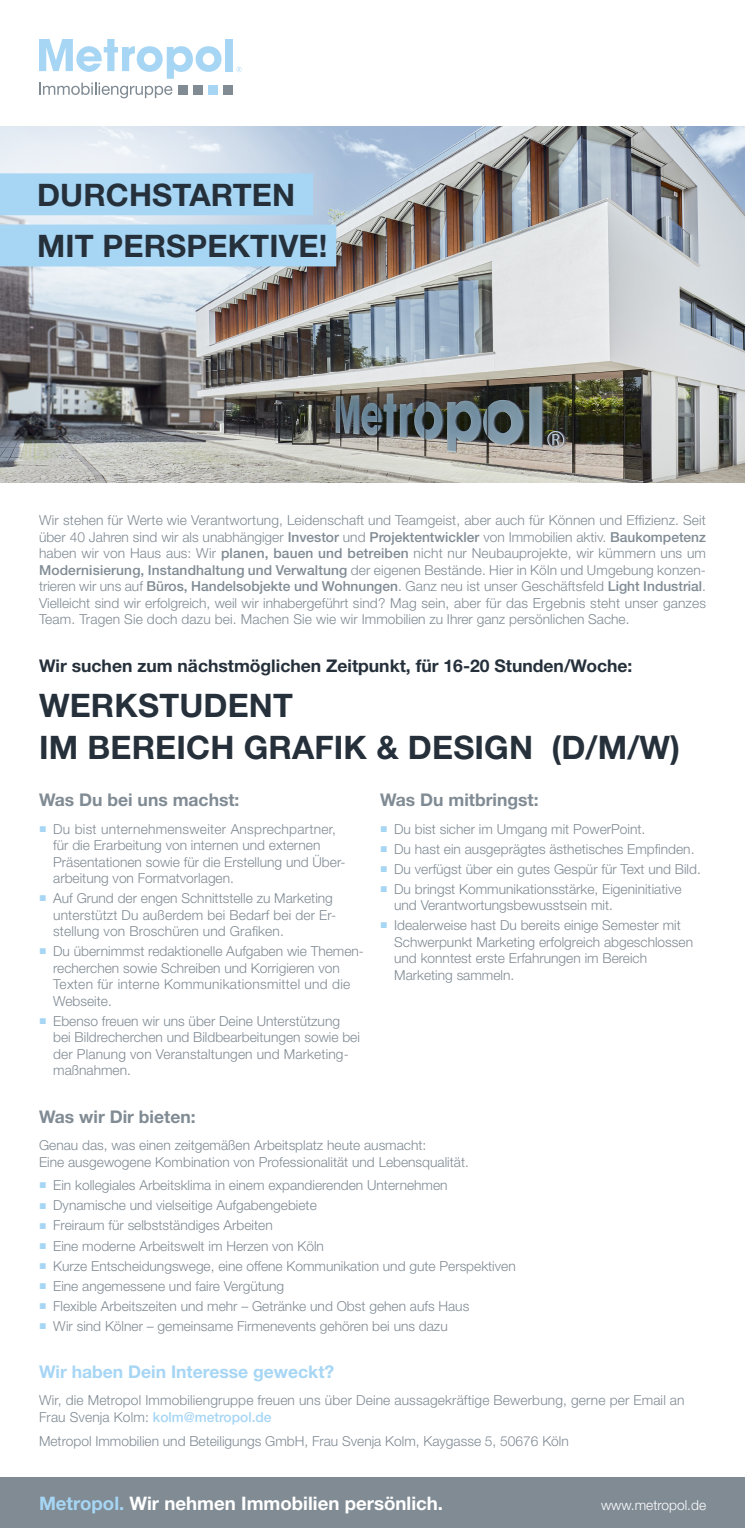
<style>
.page{position:relative;width:745px;height:1528px;background:#fff}
.page>*{position:absolute;margin:0;border:0;box-sizing:border-box;transform-origin:0 0}
.t1{font:700 32.38px/41.2px "Helvetica Neue";letter-spacing:.005em;color:#25303b}
.t2{font:700 31px/51.1px "Helvetica Neue";letter-spacing:.005em;color:#25303b}
.t3{font:700 18.62px "Helvetica Neue";color:#fff}
.t4{font:700 17.5px "Helvetica Neue";color:#25303b}
.t5{font:700 17.5px "Helvetica Neue";color:#808b94}
.t6{font:700 17.5px "Helvetica Neue";color:#a7d6f5}
.t7{font:300 13.75px/16.5px "Helvetica Neue";color:#808b94}
.t8{font:300 13.75px "Helvetica Neue";color:#fff}
.s1{font-weight:500}
.s2{font-family:"Arial";font-weight:400;font-size:12.5px;color:#a7d6f5}
.s3{font-weight:500;color:#a7d6f5}
.s4{color:#a7d6f5}
</style>
<div class="page">
<div style="left:0;top:1477px;width:744px;height:50px;background:#808b94"></div>
<img style="left:0;top:126px;width:744px;height:356px">
<svg style="left:0;top:59px;width:347px;height:236px"></svg>
<div style="left:0;top:173px;width:313px;height:42px;background:#a7d6f5"></div>
<div style="left:0;top:224px;width:336px;height:42px;background:#a7d6f5"></div>
<div style="left:223px;top:86px;width:9px;height:9px;background:#808b94"></div>
<div style="left:225px;top:39px;width:7px;height:32px;background:#a7d6f5"></div>
<svg style="left:39px;top:39px;width:182px;height:59px"></svg>
<svg style="left:236px;top:67px;width:5px;height:5px"></svg>
<h2 class="t2" style="left:37px;top:169px;width:291px">DURCHSTARTEN<br>MIT PERSPEKTIVE!</h2>
<p class="t7" style="left:39px;top:511px;width:668px;text-align:justify">Wir stehen für Werte wie Verantwortung, Leidenschaft und Teamgeist, aber auch für Können und Effizienz. Seit über 40 Jahren sind wir als unabhängiger <span class="s1">Investor</span> und <span class="s1">Projektentwickler</span> von Immobilien aktiv. <span class="s1">Baukompetenz </span>haben wir von Haus aus: Wir <span class="s1">planen, bauen und betreiben</span> nicht nur Neubauprojekte, wir kümmern uns um <span class="s1">Modernisierung, Instandhaltung und Verwaltung</span> der eigenen Bestände. Hier in Köln und Umgebung konzen&shy;trieren wir uns auf <span class="s1">Büros, Handelsobjekte und Wohnungen</span>. Ganz neu ist unser Geschäftsfeld <span class="s1">Light Industrial</span>.<br>Vielleicht sind wir erfolgreich, weil wir inhabergeführt sind? Mag sein, aber für das Ergebnis steht unser ganzes Team. Tragen Sie doch dazu bei. Machen Sie wie wir Immobilien zu Ihrer ganz persönlichen Sache.</p>
<p class="t4" style="left:39px;top:654px;width:594px">Wir suchen zum nächstmöglichen Zeitpunkt, für 16-20 Stunden/Woche:</p>
<h1 class="t1" style="left:39px;top:684px;width:642px">WERKSTUDENT<br>IM BEREICH GRAFIK &amp; DESIGN (D/M/W)</h1>
<p class="t5" style="left:39px;top:789px;width:202px">Was Du bei uns machst:</p>
<p class="t7" style="left:53px;top:820px;width:294px;text-indent:-14px"><span class="s2">■</span> Du bist unternehmensweiter Ansprechpartner, für die Erarbeitung von internen und externen Präsentationen sowie für die Erstellung und Über&shy;arbeitung von Formatvorlagen.</p>
<p class="t7" style="left:53px;top:889px;width:284px;text-indent:-14px"><span class="s2">■</span> Auf Grund der engen Schnittstelle zu Marketing unterstützt Du außerdem bei Bedarf bei der Er&shy;stellung von Broschüren und Grafiken.</p>
<p class="t7" style="left:53px;top:942px;width:312px;text-indent:-14px"><span class="s2">■</span> Du übernimmst redaktionelle Aufgaben wie Themen&shy;recherchen sowie Schreiben und Korrigieren von Texten für interne Kommunikationsmittel und die Webseite.</p>
<p class="t7" style="left:53px;top:1012px;width:308px;text-indent:-14px"><span class="s2">■</span> Ebenso freuen wir uns über Deine Unterstützung bei Bildrecherchen und Bildbearbeitungen sowie bei der Planung von Veranstaltungen und Marketing&shy;maßnahmen.</p>
<p class="t5" style="left:380px;top:789px;width:160px">Was Du mitbringst:</p>
<p class="t7" style="left:380px;top:820px;width:267px"><span class="s2">■</span> Du bist sicher im Umgang mit PowerPoint.</p>
<p class="t7" style="left:380px;top:840px;width:316px"><span class="s2">■</span> Du hast ein ausgeprägtes ästhetisches Empfinden.</p>
<p class="t7" style="left:380px;top:860px;width:322px"><span class="s2">■</span> Du verfügst über ein gutes Gespür für Text und Bild.</p>
<p class="t7" style="left:394px;top:880px;width:288px;text-indent:-14px"><span class="s2">■</span> Du bringst Kommunikationsstärke, Eigeninitiative und Verantwortungsbewusstsein mit.</p>
<p class="t7" style="left:394px;top:916px;width:300px;text-indent:-14px"><span class="s2">■</span> Idealerweise hast Du bereits einige Semester mit Schwerpunkt Marketing erfolgreich abgeschlossen und konntest erste Erfahrungen im Bereich Marketing sammeln.</p>
<p class="t5" style="left:39px;top:1105px;width:158px">Was wir Dir bieten:</p>
<p class="t7" style="left:39px;top:1136px;width:431px">Genau das, was einen zeitgemäßen Arbeitsplatz heute ausmacht:<br>Eine ausgewogene Kombination von Professionalität und Lebensqualität.</p>
<p class="t7" style="left:39px;top:1176px;width:410px"><span class="s2">■</span> Ein kollegiales Arbeitsklima in einem expandierenden Unternehmen</p>
<p class="t7" style="left:39px;top:1196px;width:279px"><span class="s2">■</span> Dynamische und vielseitige Aufgabengebiete</p>
<p class="t7" style="left:39px;top:1216px;width:235px"><span class="s2">■</span> Freiraum fü r selbstständiges Arbeiten</p>
<p class="t7" style="left:39px;top:1236px;width:286px"><span class="s2">■</span> Eine moderne Arbeitswelt im Herzen von Köln</p>
<p class="t7" style="left:39px;top:1256px;width:478px"><span class="s2">■</span> Kurze Entscheidungswege, eine offene Kommunikation und gute Perspektiven</p>
<p class="t7" style="left:39px;top:1276px;width:246px"><span class="s2">■</span> Eine angemessene und faire Vergütung</p>
<p class="t7" style="left:39px;top:1297px;width:431px"><span class="s2">■</span> Flexible Arbeitszeiten und mehr – Getränke und Obst gehen aufs Haus</p>
<p class="t7" style="left:39px;top:1317px;width:410px"><span class="s2">■</span> Wir sind Kölner – gemeinsame Firmenevents gehören bei uns dazu</p>
<p class="t6" style="left:39px;top:1361px;width:296px">Wir haben Dein Interesse geweckt?</p>
<p class="t7" style="left:39px;top:1391px;width:646px">Wir, die Metropol Immobiliengruppe freuen uns über Deine aussagekräftige Bewerbung, gerne per Email an<br>Frau Svenja Kolm: <span class="s3">kolm@metropol.de</span></p>
<p class="t7" style="left:39px;top:1431px;width:531px">Metropol Immobilien und Beteiligungs GmbH, Frau Svenja Kolm, Kaygasse 5, 50676 Köln</p>
<h3 class="t3" style="left:39px;top:1491px;width:405px"><span class="s4">Metropol.</span> Wir nehmen Immobilien persönlich.</h3>
<p class="t8" style="left:600px;top:1496px;width:106px">www.metropol.de</p>
</div>
